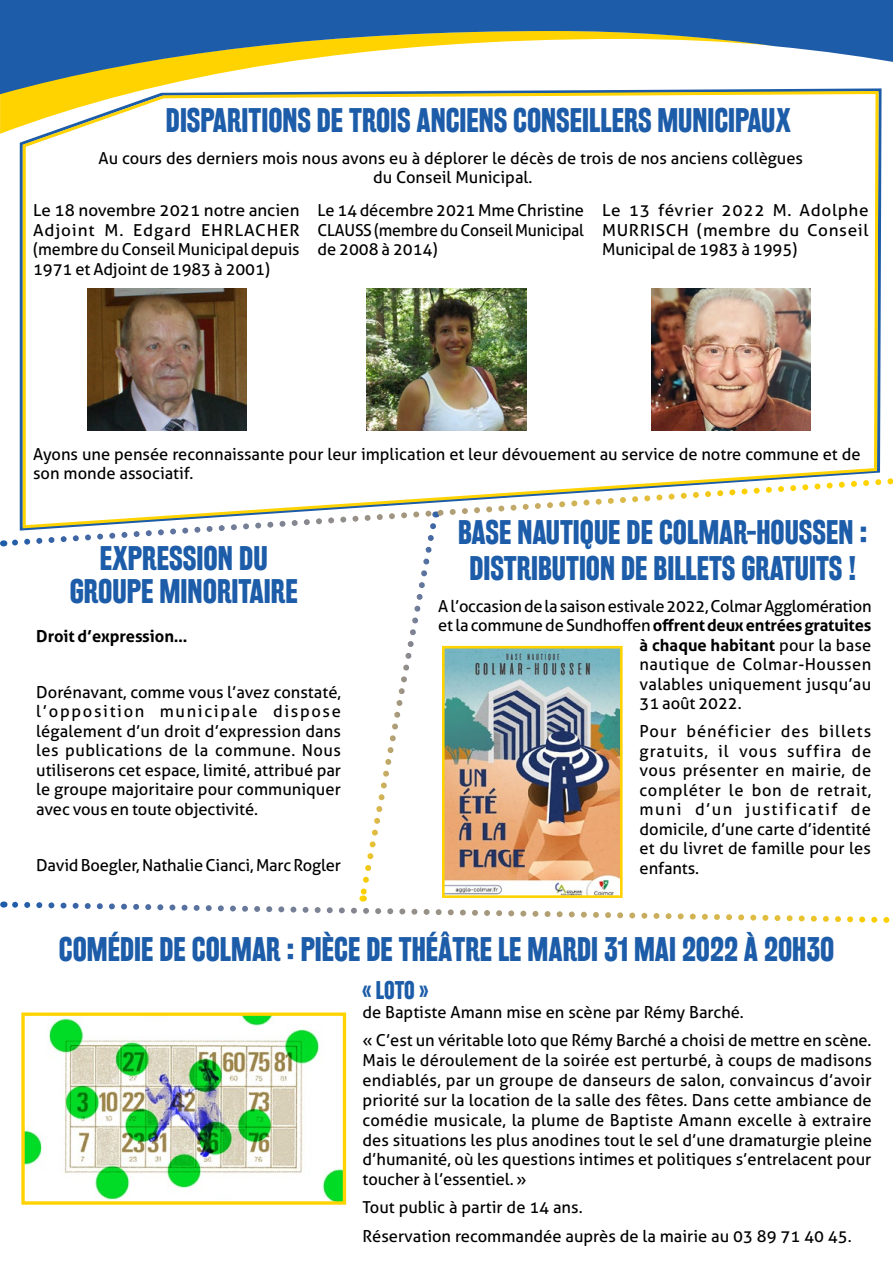
<style>
.page{position:relative;width:893px;height:1263px;background:#fff}
.page>*{position:absolute;margin:0;border:0;box-sizing:border-box;transform-origin:0 0}
.t1{font:700 30px/33px "Rakesly Rg";color:#1c5ca8;text-align:center}
.t2{font:700 22.5px "Rakesly Rg";color:#1c5ca8}
.t3{font:16.5px/19.5px "Aller";color:#000;text-align:justify}
.t4{font:700 16.5px "Aller";letter-spacing:-.01em;color:#000}
.t5{font:16.5px/19.5px "Aller";color:#000;text-align:justify;scale:1.04 1}
.t6{font:16.5px "Aller";letter-spacing:.03em;color:#000}
.s1{font-weight:400}
</style>
<div class="page">
<svg style="left:1px;top:0;width:892px;height:94px;fill:#1c5ca8"></svg>
<svg style="left:0;top:0;width:1px;height:134px"></svg>
<svg style="left:3px;top:532px;width:887px;height:391px"></svg>
<img style="left:25px;top:1016px;width:317px;height:185px">
<div style="left:21px;top:1012px;width:325px;height:193px;border:3px solid #ffd300"></div>
<img style="left:446px;top:650px;width:173px;height:244px">
<div style="left:442px;top:646px;width:181px;height:252px;border:3px solid #ffd300"></div>
<img style="left:20px;top:89px;width:860px;height:441px">
<h1 class="t1" style="left:166px;top:104px;width:626px">DISPARITIONS DE TROIS ANCIENS CONSEILLERS MUNICIPAUX</h1>
<p class="t3" style="left:98px;top:148px;width:706px;text-align:center">Au cours des derniers mois nous avons eu à déplorer le décès de trois de nos anciens collègues du Conseil Municipal.</p>
<p class="t3" style="left:33px;top:201px;width:268px">Le 18 novembre 2021 notre ancien Adjoint M. Edgard EHRLACHER (membre du Conseil Municipal depuis 1971 et Adjoint de 1983 à 2001)</p>
<p class="t3" style="left:318px;top:201px;width:268px">Le 14 décembre 2021 Mme Christine CLAUSS (membre du Conseil Municipal de 2008 à 2014)</p>
<p class="t5" style="left:602px;top:201px;width:258px">Le 13 février 2022 M. Adolphe MURRISCH (membre du Conseil Municipal de 1983 à 1995)</p>
<p class="t3" style="left:33px;top:444px;width:829px">Ayons une pensée reconnaissante pour leur implication et leur dévouement au service de notre commune et de son monde associatif.</p>
<h1 class="t1" style="left:70px;top:541px;width:230px">EXPRESSION DU<br>GROUPE MINORITAIRE</h1>
<p class="t4" style="left:36px;top:625px;width:153px">Droit d’expression…</p>
<p class="t3" style="left:36px;top:682px;width:306px">Dorénavant, comme vous l’avez constaté, l’opposition municipale dispose légalement d’un droit d’expression dans les publications de la commune. Nous utiliserons cet espace, limité, attribué par le groupe majoritaire pour communiquer avec vous en toute objectivité.</p>
<p class="t3" style="left:36px;top:855px;width:306px">David Boegler, Nathalie Cianci, Marc Rogler</p>
<h1 class="t1" style="left:458px;top:515px;width:411px;line-height:36px">BASE NAUTIQUE DE COLMAR-HOUSSEN :<br>DISTRIBUTION DE BILLETS GRATUITS !</h1>
<p class="t3" style="left:438px;top:596px;width:435px">A l’occasion de la saison estivale 2022, Colmar Agglomération</p>
<p class="t4" style="left:438px;top:615px;width:435px"><span class="s1">et la commune de Sundhoffen</span> offrent deux entrées gratuites</p>
<p class="t4" style="left:640px;top:635px;width:233px">à chaque habitant <span class="s1">pour la base</span></p>
<p class="t6" style="left:640px;top:654px;width:233px">nautique de Colmar-Houssen</p>
<p class="t3" style="left:640px;top:674px;width:233px">valables uniquement jusqu’au</p>
<p class="t3" style="left:640px;top:694px;width:104px">31 août 2022.</p>
<p class="t3" style="left:640px;top:722px;width:233px">Pour bénéficier des billets gratuits, il vous suffira de vous présenter en mairie, de compléter le bon de retrait, muni d’un justificatif de domicile, d’une carte d’identité et du livret de famille pour les enfants.</p>
<h1 class="t1" style="left:59px;top:933px;width:777px">COMÉDIE DE COLMAR : PIÈCE DE THÉÂTRE LE MARDI 31 MAI 2022 À 20H30</h1>
<h2 class="t2" style="left:363px;top:977px;width:67px">« LOTO »</h2>
<p class="t3" style="left:363px;top:998px;width:510px;line-height:28.3px">de Baptiste Amann mise en scène par Rémy Barché.<br>« C’est un véritable loto que Rémy Barché a choisi de mettre en scène.</p>
<p class="t3" style="left:363px;top:1050px;width:511px">Mais le déroulement de la soirée est perturbé, à coups de madisons endiablés, par un groupe de danseurs de salon, convaincus d’avoir priorité sur la location de la salle des fêtes. Dans cette ambiance de comédie musicale, la plume de Baptiste Amann excelle à extraire des situations les plus anodines tout le sel d’une dramaturgie pleine d’humanité, où les questions intimes et politiques s’entrelacent pour toucher à l’essentiel. »</p>
<p class="t3" style="left:363px;top:1193px;width:491px;line-height:28.3px">Tout public à partir de 14 ans.<br>Réservation recommandée auprès de la mairie au 03 89 71 40 45.</p>
</div>
